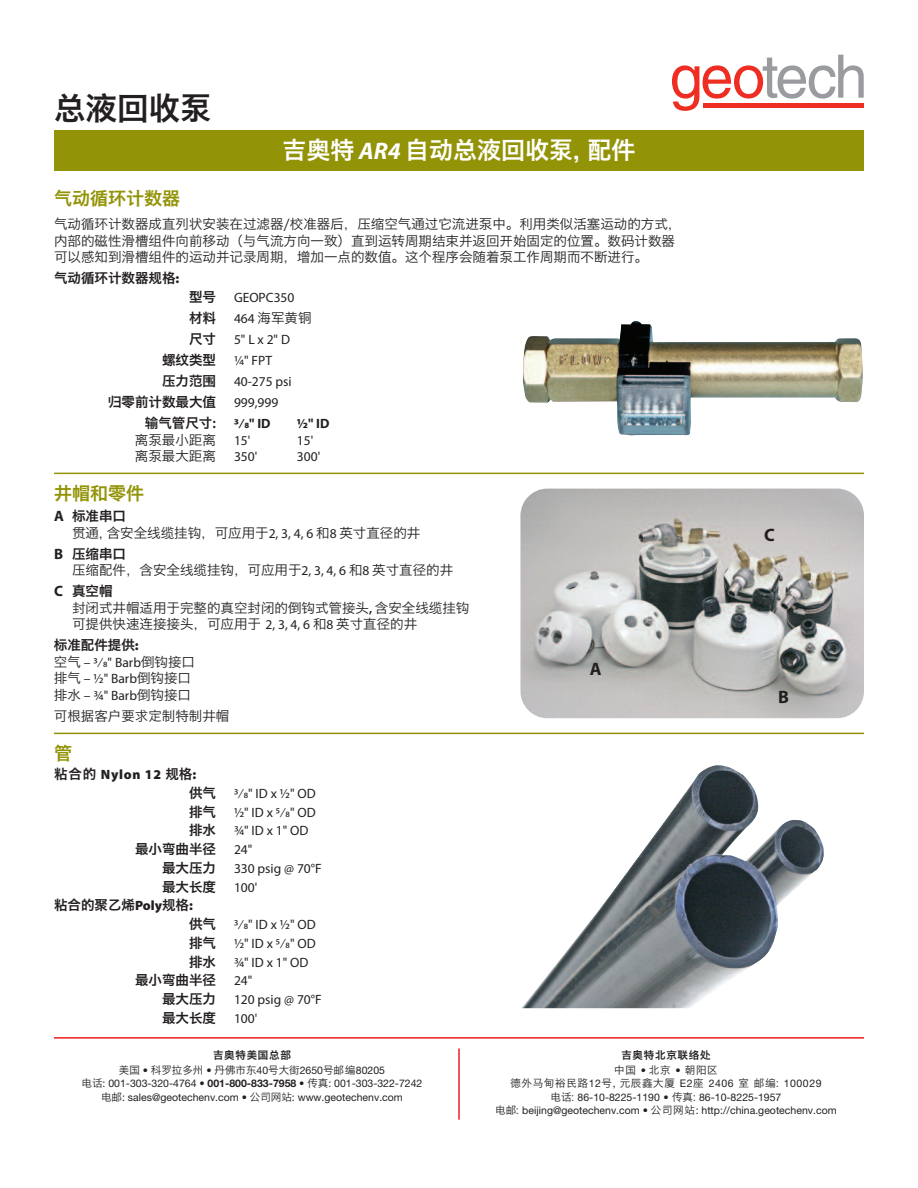
<style>
.page{position:relative;width:918px;height:1188px;background:#fff}
.page>*{position:absolute;margin:0;border:0;box-sizing:border-box;transform-origin:0 0}
.t1{font:31.5px "Hiragino Sans GB W6";color:#231f20}
.t2{font:24px "Hiragino Sans GB W6";color:#fff}
.t3{font:18px "Hiragino Sans GB W6";color:#929306}
.t4{font:700 18px "Myriad Pro";color:#231f20}
.t5{font:13.5px/16.2px "Hiragino Sans GB W3";color:#231f20}
.t6{font:13.5px/18.8px "Myriad Pro";color:#231f20}
.t7{font:13.5px/18.8px "Hiragino Sans GB W6";color:#231f20}
.t8{font:700 13.5px "Myriad Pro";color:#231f20}
.t9{font:10.5px/13.4px "Helvetica Neue";color:#231f20;text-align:center}
.t10{font:10.5px/13.4px "Hiragino Sans GB W3";letter-spacing:.065em;color:#231f20;text-align:center}
.t11{font:10.5px "Hiragino Sans GB W3";color:#231f20}
.t12{font:10.5px "Hiragino Sans GB W6";letter-spacing:.07em;color:#231f20}
.s1{font-family:"Myriad Pro";font-weight:700;font-style:italic}
.s2{font-family:"Myriad Pro";font-weight:900}
.s3{font-family:"Hiragino Sans GB W6"}
.s4{font-family:"Myriad Pro"}
.s5{font-family:"Hiragino Sans GB W6";font-weight:400}
.s6{font-weight:600;font-size:15px}
.s7{font-family:"Myriad Pro";font-weight:700;font-size:15px}
.s8{font-family:"Myriad Pro";font-weight:600}
.s9{font-family:"Hiragino Sans GB W3"}
.s10{font-weight:900}
.s11{font-family:"Helvetica Neue"}
.s12{font-weight:700}
</style>
<div class="page">
<svg style="left:672px;top:55px;width:192px;height:56px"></svg>
<div style="left:703px;top:103px;width:161px;height:5px;background:#ee2e22"></div>
<div style="left:54px;top:130px;width:810px;height:41px;background:#929306"></div>
<hr style="left:54px;top:1037px;width:810px;height:2px;background:#ee1d23">
<hr style="left:458px;top:1049px;width:2px;height:71px;background:#ee1d23">
<img style="left:523px;top:321px;width:340px;height:115px">
<img style="left:520px;top:489px;width:344px;height:229px;border-radius:27px">
<img style="left:522px;top:765px;width:302px;height:243px">
<hr style="left:54px;top:473px;width:810px;height:1px;background:#929306">
<hr style="left:54px;top:733px;width:810px;height:1px;background:#929306">
<h1 class="t1" style="left:54px;top:87px;width:159px">总液回收泵</h1>
<h2 class="t2" style="left:282px;top:134px;width:355px">吉奥特 <span class="s1">AR4</span> 自动总液回收泵, 配件</h2>
<h3 class="t3" style="left:54px;top:186px;width:127px">气动循环计数器</h3>
<p class="t5" style="left:54px;top:216px;width:629px">气动循环计数器成直列状安装在过滤器/校准器后，压缩空气通过它流进泵中。利用类似活塞运动的方式，内部的磁性滑槽组件向前移动（与气流方向一致）直到运转周期结束并返回开始固定的位置。数码计数器可以感知到滑槽组件的运动并记录周期，增加一点的数值。这个程序会随着泵工作周期而不断进行。</p>
<p class="t7" style="left:54px;top:268px;width:127px">气动循环计数器规格<span class="s2">:</span></p>
<p class="t6" style="left:189px;top:289px;width:107px"><span class="s3">型号</span> GEOPC350</p>
<p class="t5" style="left:189px;top:310px;width:124px"><span class="s3">材料</span> <span class="s4">464</span> 海军黄铜</p>
<p class="t6" style="left:162px;top:330px;width:131px;line-height:21px;text-indent:27px"><span class="s3">尺寸</span> 5"Lx2"D<span class="s3">螺纹类型</span> ¼" FPT<br><span class="s3">压力范围</span> 40-275 psi</p>
<p class="t7" style="left:108px;top:392px;width:172px">归零前计数最大值 <span class="s4">999,999</span></p>
<p class="t8" style="left:145px;top:419px;width:127px"><span class="s5">输气管尺寸</span><span class="s6">:</span> 3/8" ID</p>
<p class="t8" style="left:297px;top:419px;width:34px">½" ID</p>
<p class="t5" style="left:135px;top:431px;width:117px">离泵最小距离 <span class="s4">15'</span></p>
<p class="t6" style="left:297px;top:432px;width:18px">15'</p>
<p class="t5" style="left:135px;top:448px;width:124px">离泵最大距离 <span class="s4">350'</span></p>
<p class="t6" style="left:297px;top:448px;width:25px">300'</p>
<h3 class="t3" style="left:54px;top:482px;width:91px">井帽和零件</h3>
<p class="t7" style="left:54px;top:506px;width:73px"><span class="s7">A</span> 标准串口</p>
<p class="t5" style="left:72px;top:524px;width:350px">贯通, 含安全线缆挂钩，可应用于<span class="s4">2, 3, 4, 6</span> 和<span class="s4">8</span> 英寸直径的井</p>
<p class="t7" style="left:54px;top:544px;width:73px"><span class="s7">B</span> 压缩串口</p>
<p class="t5" style="left:72px;top:562px;width:383px">压缩配件，含安全线缆挂钩，可应用于<span class="s4">2, 3, 4, 6</span> 和<span class="s4">8</span> 英寸直径的井</p>
<p class="t7" style="left:54px;top:581px;width:60px"><span class="s7">C</span> 真空帽</p>
<p class="t5" style="left:72px;top:599px;width:399px">封闭式井帽适用于完整的真空封闭的倒钩式管接头<span class="s8">,</span> 含安全线缆挂钩可提供快速连接接头，可应用于 <span class="s4">2, 3, 4, 6</span> 和<span class="s4">8</span> 英寸直径的井</p>
<p class="t7" style="left:54px;top:635px;width:86px">标准配件提供<span class="s2">:</span></p>
<p class="t6" style="left:54px;top:655px;width:143px;line-height:16.5px"><span class="s9">空气</span> – 3/8" Barb<span class="s9">倒钩接口排气</span> – ½" Barb<span class="s9">倒钩接口排水</span> – ¾" Barb<span class="s9">倒钩接口</span></p>
<p class="t5" style="left:54px;top:707px;width:177px">可根据客户要求定制特制井帽</p>
<h3 class="t3" style="left:54px;top:741px;width:19px">管</h3>
<p class="t6" style="left:189px;top:766px;width:128px;text-indent:-135px"><span class="s3">粘合的</span> <span class="s10">Nylon 12</span> <span class="s3">规格</span><span class="s10">:<br></span><span class="s3">供气</span> 3/8" ID x ½" OD<span class="s3">排气</span> ½" ID x 5/8" OD<span class="s3">排水</span> ¾" ID x 1" OD</p>
<p class="t7" style="left:135px;top:839px;width:119px">最小弯曲半径 <span class="s4">24"</span></p>
<p class="t6" style="left:162px;top:860px;width:161px"><span class="s3">最大压力</span> 330 psig @ 70°F</p>
<p class="t7" style="left:54px;top:877px;width:205px;text-indent:108px">最大长度 <span class="s4">100'</span>粘合的聚乙烯<span class="s2">Poly</span>规格<span class="s2">:</span></p>
<p class="t6" style="left:189px;top:916px;width:128px;text-align:justify"><span class="s3">供气</span> 3/8" ID x ½" OD<span class="s3">排气</span> ½" ID x 5/8" OD<span class="s3">排水</span> ¾" ID x 1" OD</p>
<p class="t7" style="left:135px;top:971px;width:119px">最小弯曲半径 <span class="s4">24"</span></p>
<p class="t6" style="left:162px;top:991px;width:161px"><span class="s3">最大压力</span> 120 psig @ 70°F</p>
<p class="t7" style="left:162px;top:1008px;width:97px">最大长度 <span class="s4">100'</span></p>
<h3 class="t4" style="left:590px;top:662px;width:13px">A</h3>
<h3 class="t4" style="left:764px;top:528px;width:12px">C</h3>
<h3 class="t4" style="left:778px;top:690px;width:12px">B</h3>
<p class="t12" style="left:213px;top:1048px;width:79px">吉奥特美国总部</p>
<p class="t11" style="left:119px;top:1064px;width:268px">美国 <span class="s11">•</span> 科罗拉多州 <span class="s11">•</span> 丹佛市东<span class="s11">40</span>号大街<span class="s11">2650</span>号邮编<span class="s11">80205</span></p>
<p class="t9" style="left:82px;top:1078px;width:342px"><span class="s9">电话</span>: 001-303-320-4764 • <span class="s12">001-800-833-7958</span> • <span class="s9">传真</span>: 001-303-322-7242<span class="s9">电邮</span>: sales@geotechenv.com • <span class="s9">公司网站</span>: www.geotechenv.com</p>
<p class="t12" style="left:621px;top:1048px;width:91px">吉奥特北京联络处</p>
<p class="t10" style="left:510px;top:1063px;width:313px">中国 <span class="s11">•</span>北京 <span class="s11">•</span> 朝阳区<br>德外马甸裕民路<span class="s11">12</span>号<span class="s11">,</span> 元辰鑫大厦 <span class="s11">E2</span>座 <span class="s11">2406</span> 室邮编: <span class="s11">100029</span></p>
<p class="t9" style="left:495px;top:1091px;width:343px"><span class="s9">电话:</span> 86-10-8225-1190 • <span class="s9">传真:</span> 86-10-8225-1957<br><span class="s9">电邮:</span> beijing@geotechenv.com • <span class="s9">公司网站</span>: http://china.geotechenv.com</p>
</div>
